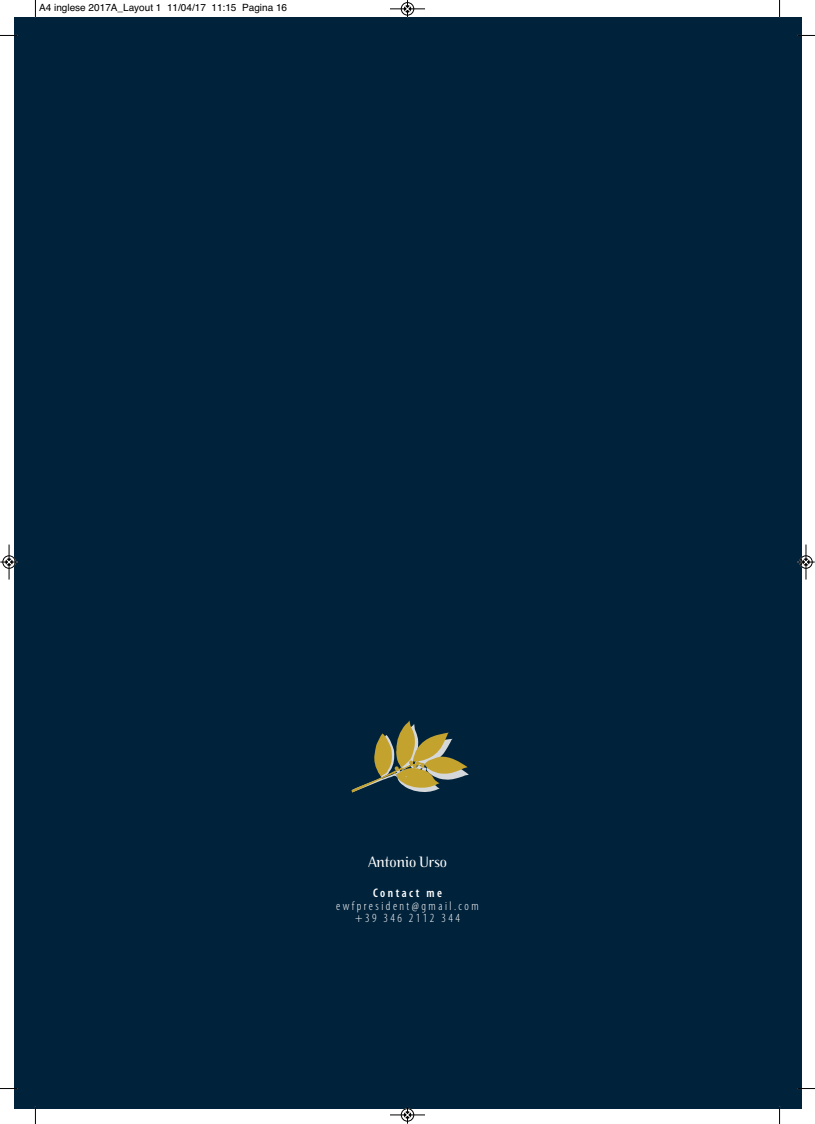
<style>
.page{position:relative;width:815px;height:1124px;background:#fff}
.page>*{position:absolute;margin:0;border:0;box-sizing:border-box;transform-origin:0 0}
.t1{font:300 15px "Binary ITC";color:#fff}
.t2{font:300 condensed 12.5px/12.5px "Myriad Pro";letter-spacing:.2em;color:#fff;text-align:center}
.t3{font:600 condensed 12.5px "Myriad Pro";letter-spacing:.2em;color:#fff}
.t4{font:10px "Helvetica";color:#000}
</style>
<div class="page">
<div style="left:14px;top:18px;width:788px;height:1090px;background:#00223b"></div>
<svg style="left:352px;top:720px;width:117px;height:72px"></svg>
<svg style="left:35px;top:0;width:1px;height:18px"></svg>
<svg style="left:0;top:35px;width:18px;height:1px"></svg>
<svg style="left:779px;top:0;width:1px;height:18px"></svg>
<svg style="left:797px;top:35px;width:18px;height:1px"></svg>
<svg style="left:35px;top:1106px;width:1px;height:17px"></svg>
<svg style="left:0;top:1088px;width:18px;height:1px"></svg>
<svg style="left:779px;top:1106px;width:1px;height:17px"></svg>
<svg style="left:797px;top:1088px;width:18px;height:1px"></svg>
<div style="left:401px;top:2px;width:13px;height:14px;border:1px solid #fff;border-radius:50%"></div>
<hr style="left:390px;top:9px;width:35px;height:1px;background:#000">
<div style="left:401px;top:2px;width:13px;height:13px;border:1px solid #000;border-radius:50%"></div>
<svg style="left:404px;top:0;width:7px;height:18px"></svg>
<hr style="left:390px;top:1114px;width:35px;height:1px;background:#000">
<div style="left:401px;top:1108px;width:13px;height:13px;border:1px solid #000;border-radius:50%"></div>
<svg style="left:404px;top:1106px;width:7px;height:17px"></svg>
<div style="left:2px;top:555px;width:14px;height:13px;border:1px solid #fff;border-radius:50%"></div>
<hr style="left:9px;top:544px;width:1px;height:35px;background:#000">
<div style="left:3px;top:555px;width:12px;height:13px;border:1px solid #000;border-radius:50%"></div>
<svg style="left:0;top:558px;width:18px;height:7px"></svg>
<div style="left:799px;top:555px;width:14px;height:13px;border:1px solid #fff;border-radius:50%"></div>
<hr style="left:806px;top:544px;width:1px;height:35px;background:#000">
<div style="left:800px;top:555px;width:12px;height:13px;border:1px solid #000;border-radius:50%"></div>
<svg style="left:797px;top:558px;width:18px;height:7px"></svg>
<p class="t4" style="left:39px;top:2px;width:249px">A4 inglese 2017A_Layout 1 11/04/17 11:15 Pagina 16</p>
<h1 class="t1" style="left:368px;top:856px;width:80px">Antonio Urso</h1>
<p class="t3" style="left:373px;top:888px;width:70px">Contact me</p>
<p class="t2" style="left:336px;top:900px;width:144px">ewfpresident@gmail.com +39 346 2112 344</p>
</div>
